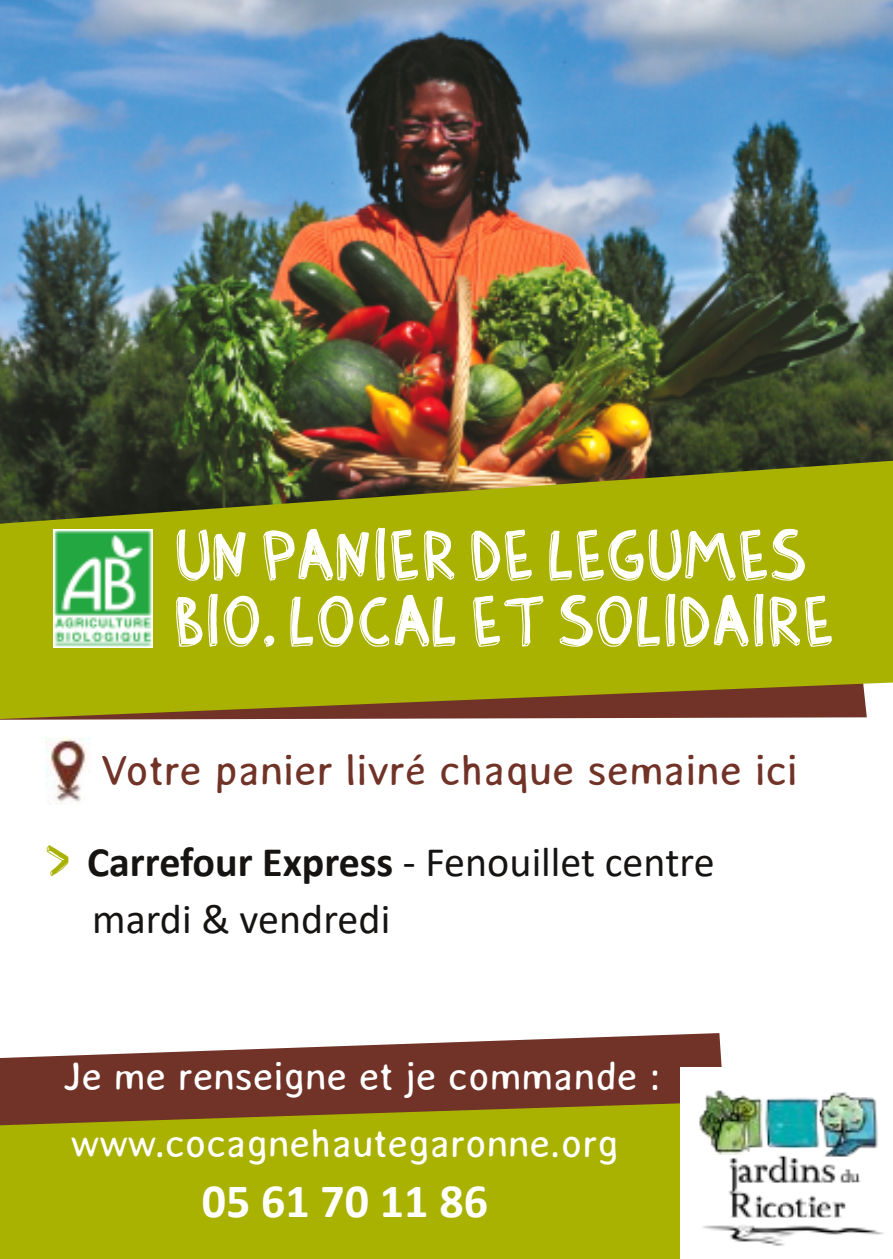
<style>
.page{position:relative;width:893px;height:1259px;background:#fff}
.page>*{position:absolute;margin:0;border:0;box-sizing:border-box;transform-origin:0 0}
.t1{font:66px/66px "Barlow Solid";color:#fff}
.t2{font:700 48px "Calibri";color:#fff}
.t3{font:42px/57px "Calibri";color:#161413}
.t4{font:42px "Averia Sans";color:#713227}
.t5{font:39px "Averia Sans";color:#fff}
.s1{font-family:"Barlow Solid";color:#a9b101}
.s2{font-weight:700}
</style>
<div class="page">
<svg style="left:0;top:1033px;width:722px;height:68px;fill:#713227"></svg>
<svg style="left:0;top:1101px;width:680px;height:158px;background:#a4a604"></svg>
<img style="left:0;top:0;width:893px;height:457px">
<svg style="left:0;top:457px;width:893px;height:263px;background:#99990c"></svg>
<img style="left:53px;top:529px;width:99px;height:119px">
<img style="left:45px;top:737px;width:45px;height:67px">
<div style="left:680px;top:1067px;width:213px;height:192px;background:#fff"></div>
<img style="left:699px;top:1090px;width:185px;height:156px">
<h1 class="t1" style="left:174px;top:520px;width:662px">UN PANIER DE LEGUMES<br>BIO, LOCAL ET SOLIDAIRE</h1>
<p class="t4" style="left:102px;top:747px;width:698px">Votre panier livré chaque semaine ici</p>
<p class="t3" style="left:92px;top:837px;width:624px;text-indent:-47px"><span class="s1">&gt;</span> <span class="s2">Carrefour Express</span> ‐ Fenouillet centre mardi &amp; vendredi</p>
<p class="t5" style="left:64px;top:1054px;width:598px">Je me renseigne et je commande :</p>
<p class="t5" style="left:71px;top:1121px;width:549px">www.cocagnehautegaronne.org</p>
<p class="t2" style="left:202px;top:1180px;width:288px">05 61 70 11 86</p>
</div>
